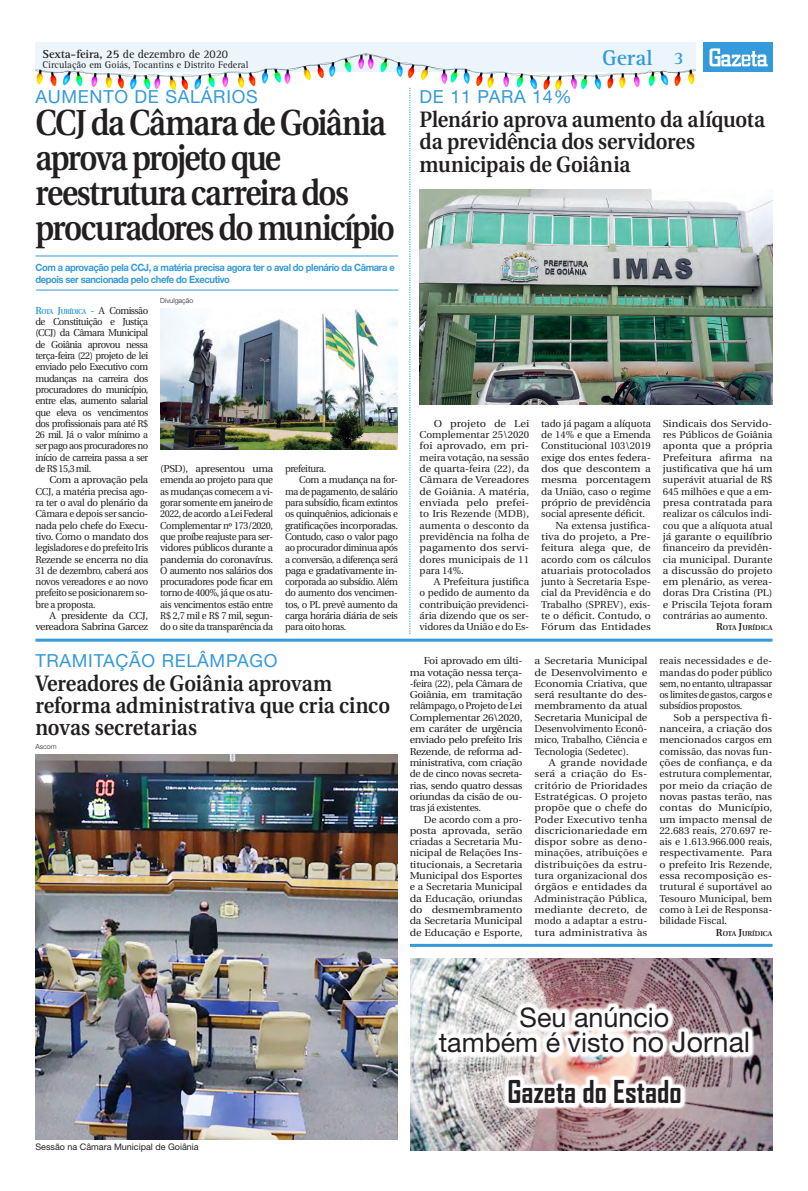
<style>
.page{position:relative;width:808px;height:1191px;background:#fff}
.page>*{position:absolute;margin:0;border:0;box-sizing:border-box;transform-origin:0 0}
.Manchete{font:600 36.1px/35.1px "Utopia";letter-spacing:-.045em;color:#231f20;scale:.86 1}
.Legenda{font:700 30.1px "Agency FB";color:#231f20}
.Legenda-2{font:27px "Helvetica Neue";color:#231f20}
.Manchete-2{font:600 22.3px/22.3px "Utopia";letter-spacing:-.005em;color:#231f20;scale:.91 1}
.t1{font:700 22px "Rotis Serif";color:#349ada}
.Retranca{font:18px "Helvetica Neue";letter-spacing:.04em;color:#349ada}
.t2{font:700 18px "Rotis Serif";color:#349ada}
.t3{font:12px "Rotis Serif";letter-spacing:-.01em;color:#231f20}
.TExto_Corrido{font:10px/11.3px "Utopia";letter-spacing:-.01em;color:#231f20;text-align:justify}
.TExto_Corrido-2{font:10px/11.3px "Utopia";letter-spacing:-.01em;color:#231f20;text-align:justify;scale:1.1 1}
.TExto_Corrido-3{font:10px/11.3px "Utopia";letter-spacing:-.01em;color:#231f20;text-align:justify;scale:1.06 1}
.TExto_Corrido-4{font:10px/11.3px "Utopia";letter-spacing:-.01em;color:#231f20;text-align:justify;scale:1.09 1}
.TExto_Corrido-5{font:10px/11.3px "Utopia";letter-spacing:-.01em;color:#231f20;text-align:justify;scale:1.04 1}
.Repórter{font:10px/11.3px "Utopia";letter-spacing:-.05em;color:#231f20;text-align:justify;scale:.95 1}
.Olho{font:700 10px/11.3px "Helvetica Neue";letter-spacing:-.04em;color:#349ada;scale:.94 1}
.TExto_Corrido-6{font:10px/11.3px "Utopia";letter-spacing:-.01em;color:#231f20;text-align:justify;scale:1.05 1}
.t4{font:10px "Rotis Serif";color:#231f20}
.TExto_Corrido-7{font:10px/11.3px "Utopia";letter-spacing:-.04em;color:#231f20;text-align:right;scale:1.04 1}
.TExto_Corrido-8{font:10px "Utopia";letter-spacing:-.04em;color:#231f20;scale:.95 1}
.Legenda-3{font:9px "Helvetica Neue";color:#231f20}
.TExto_Corrido-9{font:600 7px "Utopia";color:#231f20}
.Repórter-2{font:600 7px "Utopia";letter-spacing:-.07em;color:#349ada;scale:.95 1}
.Crédito_Fotógrafo{font:300 7px "Helvetica Neue";color:#231f20}
.s1{font-weight:700}
.s2{font-size:10px}
.s3{font-weight:400;font-size:10px;color:#231f20}
.s4{font-size:28.4px}
</style>
<div class="page">
<div style="left:35px;top:43px;width:661px;height:29px;background:#ebf5fb"></div>
<div style="left:703px;top:43px;width:69px;height:29px;background:#349ada"></div>
<svg style="left:709px;top:48px;width:59px;height:18px"></svg>
<img style="left:410px;top:958px;width:362px;height:192px">
<img style="left:433px;top:1001px;width:321px;height:107px">
<hr style="left:35px;top:638px;width:737px;height:3px;background:#349ada">
<hr style="left:410px;top:944px;width:362px;height:3px;background:#349ada">
<hr style="left:35px;top:255px;width:363px;height:1px;background:#349ada">
<hr style="left:36px;top:289px;width:362px;height:1px;background:#349ada">
<img style="left:35px;top:54px;width:661px;height:40px">
<svg style="left:410px;top:88px;width:1px;height:546px"></svg>
<img style="left:160px;top:309px;width:238px;height:140px">
<img style="left:35px;top:754px;width:363px;height:385px">
<img style="left:420px;top:189px;width:352px;height:215px">
<p class="t3" style="left:43px;top:47px;width:187px"><span class="s1">Sexta-feira, 25</span> de dezembro de 2020</p>
<p class="t4" style="left:43px;top:59px;width:207px">Circulação em Goiás, Tocantins e Distrito Federal</p>
<p class="t1" style="left:602px;top:45px;width:52px">Geral</p>
<p class="t2" style="left:674px;top:48px;width:12px">3</p>
<p class="Retranca" style="left:35px;top:86px;width:224px">AUMENTO DE SALÁRIOS</p>
<p class="Manchete" style="left:35px;top:106px;width:419px">CCJ da Câmara de Goiânia aprova projeto que reestrutura carreira dos procuradores do município</p>
<p class="Olho" style="left:35px;top:262px;width:384px">Com a aprovação pela CCJ, a matéria precisa agora ter o aval do plenário da Câmara e depois ser sancionada pelo chefe do Executivo</p>
<p class="Repórter-2" style="left:35px;top:307px;width:120px"><span class="s2">R</span>OTA <span class="s2">J</span>URÍDICA <span class="s2">-</span> <span class="s3">A Comissão</span></p>
<p class="Repórter" style="left:35px;top:316px;width:120px">de Constituição e Justiça (CCJ) da Câmara Municipal de Goiânia aprovou nessa terça-feira (22) projeto de lei enviado pelo Executivo com mudanças na carreira dos procuradores do município, entre elas, aumento salarial que eleva os vencimentos dos profissionais para até R$ 26 mil. Já o valor mínimo a ser pago aos procuradores no início de carreira passa a ser de R$ 15,3 mil.</p>
<p class="TExto_Corrido" style="left:35px;top:474px;width:114px;text-indent:14px">Com a aprovação pela CCJ, a matéria precisa ago&shy;ra ter o aval do plenário da Câmara e depois ser sancio&shy;nada pelo chefe do Execu&shy;tivo. Como o mandato dos legisladores e do prefeito Iris Rezende se encerra no dia 31 de dezembro, caberá aos novos vereadores e ao novo prefeito se posicionarem so&shy;bre a proposta.</p>
<p class="TExto_Corrido-7" style="left:35px;top:610px;width:110px">A presidente da CCJ, vereadora Sabrina Garcez</p>
<p class="Crédito_Fotógrafo" style="left:160px;top:297px;width:35px">Divulgação</p>
<p class="TExto_Corrido-5" style="left:160px;top:463px;width:110px">(PSD), apresentou uma emenda ao projeto para que as mudanças comecem a vi&shy;gorar somente em janeiro de 2022, de acordo a Lei Federal Complementar nº 173/2020, que proíbe reajuste para ser&shy;vidores públicos durante a pandemia do coronavírus.<br>O aumento nos salários dos procuradores pode ficar em torno de 400%, já que os atu&shy;ais vencimentos estão entre R$ 2,7 mil e R$ 7 mil, segun&shy;do o site da transparência da</p>
<p class="TExto_Corrido-8" style="left:285px;top:463px;width:45px">prefeitura.</p>
<p class="TExto_Corrido" style="left:285px;top:474px;width:114px;text-indent:14px">Com a mudança na for&shy;ma de pagamento, de salário para subsídio, ficam extintos os quinquênios, adicionais e gratificações incorporadas.<br>Contudo, caso o valor pago ao procurador diminua após a conversão, a diferença será paga e gradativamente in&shy;corporada ao subsídio. Além do aumento dos vencimen&shy;tos, o PL prevê aumento da carga horária diária de seis para oito horas.</p>
<p class="Retranca" style="left:35px;top:650px;width:244px">TRAMITAÇÃO RELÂMPAGO</p>
<p class="Manchete-2" style="left:35px;top:672px;width:391px">Vereadores de Goiânia aprovam reforma administrativa que cria cinco novas secretarias</p>
<p class="Crédito_Fotógrafo" style="left:35px;top:742px;width:23px">Ascom</p>
<p class="Retranca" style="left:420px;top:86px;width:154px">DE 11 PARA 14%</p>
<p class="Manchete-2" style="left:420px;top:108px;width:381px">Plenário aprova aumento da alíquota da previdência dos servidores municipais de Goiânia</p>
<p class="TExto_Corrido-2" style="left:420px;top:418px;width:101px;text-indent:14px">O projeto de Lei Complementar 25\2020 foi aprovado, em pri&shy;meira votação, na sessão de quarta-feira (22), da Câmara de Vereadores de Goiânia. A matéria, enviada pelo prefei&shy;to Iris Rezende (MDB), aumenta o desconto da previdência na folha de pagamento dos servi&shy;dores municipais de 11 para 14%.</p>
<p class="TExto_Corrido-6" style="left:420px;top:576px;width:106px;text-indent:14px">A Prefeitura justifica o pedido de aumento da contribuição previdenci&shy;ária dizendo que os ser&shy;vidores da União e do Es-</p>
<p class="TExto_Corrido" style="left:541px;top:418px;width:111px">tado já pagam a alíquota de 14% e que a Emenda Constitucional 103\2019 exige dos entes federa&shy;dos que descontem a mesma porcentagem da União, caso o regime próprio de previdência social apresente déficit.</p>
<p class="TExto_Corrido" style="left:541px;top:520px;width:111px;text-indent:14px">Na extensa justifica&shy;tiva do projeto, a Pre&shy;feitura alega que, de acordo com os cálculos atuariais protocolados junto à Secretaria Espe&shy;cial da Previdência e do Trabalho (SPREV), exis&shy;te o déficit. Contudo, o Fórum das Entidades</p>
<p class="TExto_Corrido-4" style="left:663px;top:418px;width:102px">Sindicais dos Servido&shy;res Públicos de Goiânia aponta que a própria Prefeitura afirma na justificativa que há um superávit atuarial de R$ 645 milhões e que a em&shy;presa contratada para realizar os cálculos indi&shy;cou que a alíquota atual já garante o equilíbrio financeiro da previdên&shy;cia municipal. Durante a discussão do projeto em plenário, as verea&shy;doras Dra Cristina (PL) e Priscila Tejota foram contrárias ao aumento.</p>
<p class="TExto_Corrido-9" style="left:716px;top:624px;width:58px"><span class="s2">R</span>OTA <span class="s2">J</span>URÍDICA</p>
<p class="TExto_Corrido-3" style="left:410px;top:655px;width:108px;text-indent:14px">Foi aprovado em últi&shy;ma votação nessa terça--feira (22), pela Câmara de Goiânia, em tramitação relâmpago, o Projeto de Lei Complementar 26\2020, em caráter de urgência enviado pelo prefeito Iris Rezende, de reforma ad&shy;ministrativa, com criação de de cinco novas secreta&shy;rias, sendo quatro dessas oriundas da cisão de ou&shy;tras já existentes.</p>
<p class="TExto_Corrido" style="left:410px;top:813px;width:114px;text-indent:14px">De acordo com a pro&shy;posta aprovada, serão criadas a Secretaria Mu&shy;nicipal de Relações Ins&shy;titucionais, a Secretaria Municipal dos Esportes e a Secretaria Municipal da Educação, oriundas do desmembramento da Secretaria Municipal de Educação e Esporte,</p>
<p class="TExto_Corrido-2" style="left:534px;top:655px;width:104px">a Secretaria Municipal de Desenvolvimento e Economia Criativa, que será resultante do des&shy;membramento da atual Secretaria Municipal de Desenvolvimento Econô&shy;mico, Trabalho, Ciência e Tecnologia (Sedetec).</p>
<p class="TExto_Corrido-2" style="left:534px;top:757px;width:104px;text-indent:14px">A grande novidade será a criação do Es&shy;critório de Prioridades Estratégicas. O projeto propõe que o chefe do Poder Executivo tenha discricionariedade em dispor sobre as deno&shy;minações, atribuições e distribuições da estru&shy;tura organizacional dos órgãos e entidades da Administração Pública, mediante decreto, de modo a adaptar a estru&shy;tura administrativa às</p>
<p class="TExto_Corrido" style="left:659px;top:655px;width:114px">reais necessidades e de&shy;mandas do poder público sem, no entanto, ultrapassar os limites de gastos, cargos e subsídios propostos.</p>
<p class="TExto_Corrido-3" style="left:659px;top:712px;width:108px;text-indent:14px">Sob a perspectiva fi&shy;nanceira, a criação dos mencionados cargos em comissão, das novas fun&shy;ções de confiança, e da estrutura complementar, por meio da criação de novas pastas terão, nas contas do Município, um impacto mensal de 22.683 reais, 270.697 re&shy;ais e 1.613.966.000 reais, respectivamente. Para o prefeito Iris Rezende, essa recomposição es&shy;trutural é suportável ao Tesouro Municipal, bem como à Lei de Responsa&shy;bilidade Fiscal.</p>
<p class="TExto_Corrido-9" style="left:716px;top:929px;width:58px"><span class="s2">R</span>OTA <span class="s2">J</span>URÍDICA</p>
<p class="Legenda-3" style="left:35px;top:1141px;width:165px">Sessão na Câmara Municipal de Goiânia</p>
<p class="Legenda-2" style="left:520px;top:1001px;width:151px">Seu anúncio</p>
<p class="Legenda-2" style="left:439px;top:1026px;width:313px">também é visto <span class="s4">no Jornal</span></p>
<p class="Legenda" style="left:507px;top:1073px;width:176px">Gazeta do Estado</p>
</div>
